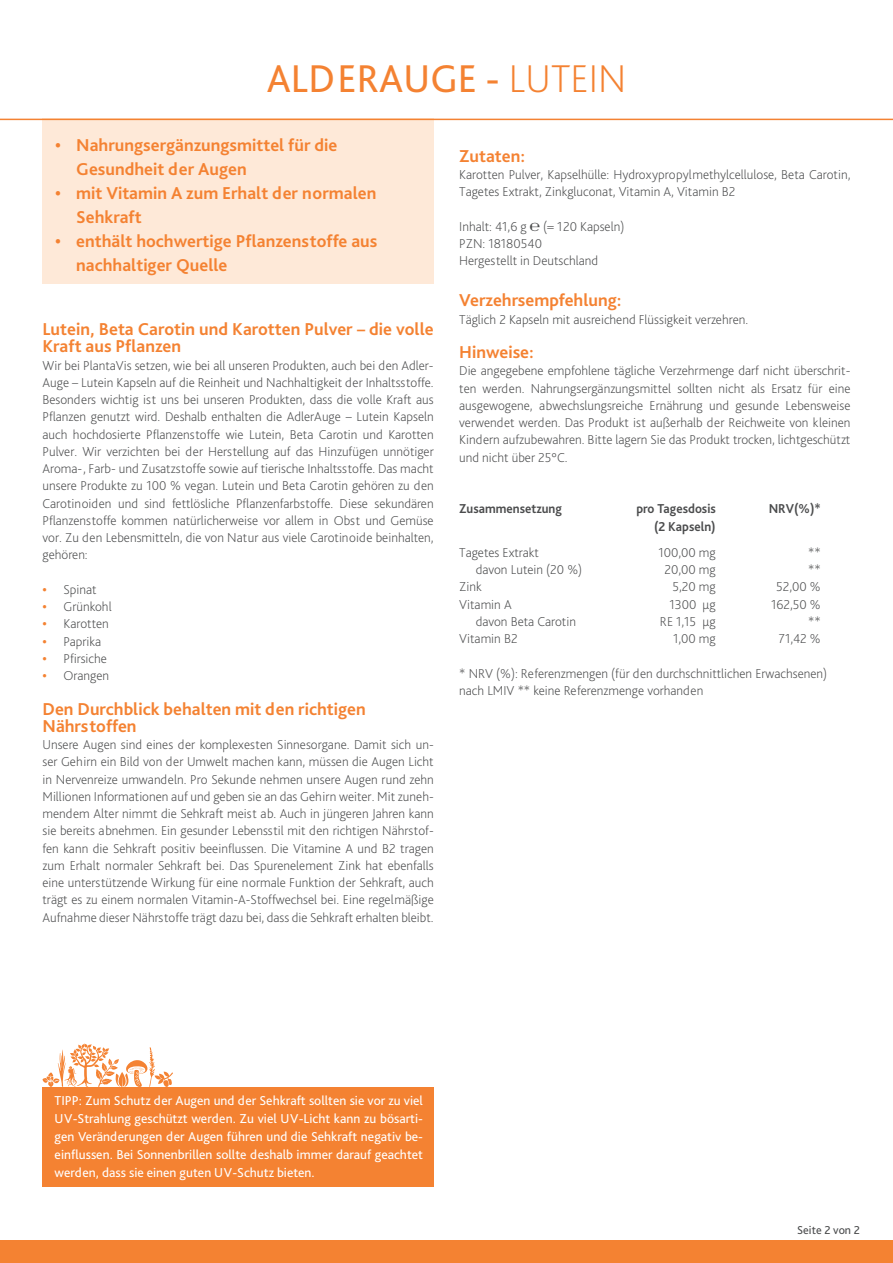
<style>
.page{position:relative;width:893px;height:1263px;background:#fff}
.page>*{position:absolute;margin:0;border:0;box-sizing:border-box;transform-origin:0 0}
.t1{font:40.5px "Bliss Pro";letter-spacing:.005em;color:#f48232}
.t2{font:700 18px/24px "Bliss Pro";color:#f48232}
.t3{font:200 13.5px/17.2px "Bliss Pro";color:#4b4c4d;text-align:justify}
.t4{font:13.5px/18px "Bliss Pro";color:#fff;text-align:justify}
.t5{font:700 13.5px "Bliss Pro";color:#4b4c4d;scale:.95 1}
.t6{font:12px "Bliss Pro";color:#4b4c4d}
.s1{font-weight:200}
.s2{font-weight:700;color:#f48232}
</style>
<div class="page">
<div style="left:43px;top:1087px;width:391px;height:100px;background:#f48232"></div>
<svg style="left:42px;top:1044px;width:131px;height:43px"></svg>
<div style="left:43px;top:119px;width:391px;height:165px;background:#fee9d8"></div>
<hr style="left:0;top:119px;width:893px;height:1px;background:#f48232">
<div style="left:0;top:1240px;width:893px;height:23px;background:#f48232"></div>
<h1 class="t1" style="left:267px;top:54px;width:361px">ALDERAUGE - <span class="s1">LUTEIN</span></h1>
<h2 class="t2" style="left:76px;top:133px;width:263px;text-indent:-21px">• Nahrungsergänzungsmittel für die<br>Gesundheit der Augen</h2>
<h2 class="t2" style="left:76px;top:181px;width:302px;text-indent:-21px">• mit Vitamin A zum Erhalt der normalen<br>Sehkraft</h2>
<h2 class="t2" style="left:76px;top:229px;width:303px;text-indent:-21px">• enthält hochwertige Pflanzenstoffe aus nachhaltiger Quelle</h2>
<h2 class="t2" style="left:43px;top:320px;width:393px;line-height:17.2px">Lutein, Beta Carotin und Karotten Pulver – die volle<br>Kraft aus Pflanzen</h2>
<p class="t3" style="left:43px;top:356px;width:393px">Wir bei PlantaVis setzen, wie bei all unseren Produkten, auch bei den Adler-Auge – Lutein Kapseln auf die Reinheit und Nachhaltigkeit der Inhaltsstoffe.<br>Besonders wichtig ist uns bei unseren Produkten, dass die volle Kraft aus Pflanzen genutzt wird. Deshalb enthalten die AdlerAuge – Lutein Kapseln auch hochdosierte Pflanzenstoffe wie Lutein, Beta Carotin und Karotten Pulver. Wir verzichten bei der Herstellung auf das Hinzufügen unnötiger Aroma-, Farb- und Zusatzstoffe sowie auf tierische Inhaltsstoffe. Das macht unsere Produkte zu 100 % vegan. Lutein und Beta Carotin gehören zu den Carotinoiden und sind fettlösliche Pflanzenfarbstoffe. Diese sekundären Pflanzenstoffe kommen natürlicherweise vor allem in Obst und Gemüse vor. Zu den Lebensmitteln, die von Natur aus viele Carotinoide beinhalten, gehören:</p>
<p class="t3" style="left:43px;top:580px;width:56px"><span class="s2">•</span> Spinat</p>
<p class="t3" style="left:43px;top:598px;width:71px"><span class="s2">•</span> Grünkohl</p>
<p class="t3" style="left:43px;top:615px;width:68px"><span class="s2">•</span> Karotten</p>
<p class="t3" style="left:43px;top:632px;width:60px"><span class="s2">•</span> Paprika</p>
<p class="t3" style="left:43px;top:649px;width:66px"><span class="s2">•</span> Pfirsiche</p>
<p class="t3" style="left:43px;top:667px;width:68px"><span class="s2">•</span> Orangen</p>
<h2 class="t2" style="left:43px;top:700px;width:325px;line-height:17.2px">Den Durchblick behalten mit den richtigen<br>Nährstoffen</h2>
<p class="t3" style="left:43px;top:736px;width:393px">Unsere Augen sind eines der komplexesten Sinnesorgane. Damit sich un&shy;ser Gehirn ein Bild von der Umwelt machen kann, müssen die Augen Licht in Nervenreize umwandeln. Pro Sekunde nehmen unsere Augen rund zehn Millionen Informationen auf und geben sie an das Gehirn weiter. Mit zuneh&shy;mendem Alter nimmt die Sehkraft meist ab. Auch in jüngeren Jahren kann sie bereits abnehmen. Ein gesunder Lebensstil mit den richtigen Nährstof&shy;fen kann die Sehkraft positiv beeinflussen. Die Vitamine A und B2 tragen zum Erhalt normaler Sehkraft bei. Das Spurenelement Zink hat ebenfalls eine unterstützende Wirkung für eine normale Funktion der Sehkraft, auch trägt es zu einem normalen Vitamin-A-Stoffwechsel bei. Eine regelmäßige Aufnahme dieser Nährstoffe trägt dazu bei, dass die Sehkraft erhalten bleibt.</p>
<h2 class="t2" style="left:459px;top:143px;width:67px">Zutaten:</h2>
<p class="t3" style="left:459px;top:165px;width:393px">Karotten Pulver, Kapselhülle: Hydroxypropylmethylcellulose, Beta Carotin,<br>Tagetes Extrakt, Zinkgluconat, Vitamin A, Vitamin B2</p>
<p class="t3" style="left:459px;top:217px;width:167px;text-align:left">Inhalt: 41,6 g ℮ (= 120 Kapseln)<br>PZN: 18180540<br>Hergestellt in Deutschland</p>
<h2 class="t2" style="left:459px;top:288px;width:164px">Verzehrsempfehlung:</h2>
<p class="t3" style="left:459px;top:310px;width:290px">Täglich 2 Kapseln mit ausreichend Flüssigkeit verzehren.</p>
<h2 class="t2" style="left:459px;top:340px;width:76px">Hinweise:</h2>
<p class="t3" style="left:459px;top:362px;width:393px">Die angegebene empfohlene tägliche Verzehrmenge darf nicht überschrit&shy;ten werden. Nahrungsergänzungsmittel sollten nicht als Ersatz für eine ausgewogene, abwechslungsreiche Ernährung und gesunde Lebensweise verwendet werden. Das Produkt ist außerhalb der Reichweite von kleinen Kindern aufzubewahren. Bitte lagern Sie das Produkt trocken, lichtgeschützt und nicht über 25°C.</p>
<p class="t5" style="left:459px;top:500px;width:110px">Zusammensetzung</p>
<p class="t5" style="left:636px;top:500px;width:85px">pro Tagesdosis</p>
<p class="t5" style="left:769px;top:500px;width:56px">NRV(%)*</p>
<p class="t5" style="left:654px;top:518px;width:66px">(2 Kapseln)</p>
<p class="t3" style="left:459px;top:543px;width:81px">Tagetes Extrakt</p>
<p class="t3" style="left:658px;top:543px;width:59px">100,00 mg</p>
<p class="t3" style="left:808px;top:543px;width:14px">**</p>
<p class="t3" style="left:476px;top:561px;width:108px">davon Lutein (20 %)</p>
<p class="t3" style="left:664px;top:561px;width:53px">20,00 mg</p>
<p class="t3" style="left:808px;top:561px;width:14px">**</p>
<p class="t3" style="left:459px;top:578px;width:24px">Zink</p>
<p class="t3" style="left:672px;top:578px;width:45px">5,20 mg</p>
<p class="t3" style="left:776px;top:578px;width:46px">52,00 %</p>
<p class="t3" style="left:459px;top:595px;width:54px">Vitamin A</p>
<p class="t3" style="left:669px;top:595px;width:48px">1300 µg</p>
<p class="t3" style="left:771px;top:595px;width:51px">162,50 %</p>
<p class="t3" style="left:476px;top:612px;width:102px">davon Beta Carotin</p>
<p class="t3" style="left:660px;top:612px;width:57px">RE 1,15 μg</p>
<p class="t3" style="left:808px;top:612px;width:14px">**</p>
<p class="t3" style="left:459px;top:630px;width:60px">Vitamin B2</p>
<p class="t3" style="left:673px;top:630px;width:44px">1,00 mg</p>
<p class="t3" style="left:779px;top:630px;width:43px">71,42 %</p>
<p class="t3" style="left:459px;top:664px;width:369px">* NRV (%): Referenzmengen (für den durchschnittlichen Erwachsenen) nach LMIV ** keine Referenzmenge vorhanden</p>
<p class="t4" style="left:55px;top:1091px;width:370px">TIPP: Zum Schutz der Augen und der Sehkraft sollten sie vor zu viel UV-Strahlung geschützt werden. Zu viel UV-Licht kann zu bösarti&shy;gen Veränderungen der Augen führen und die Sehkraft negativ be&shy;einflussen. Bei Sonnenbrillen sollte deshalb immer darauf geachtet werden, dass sie einen guten UV-Schutz bieten.</p>
<p class="t6" style="left:797px;top:1222px;width:64px">Seite 2 von 2</p>
</div>
